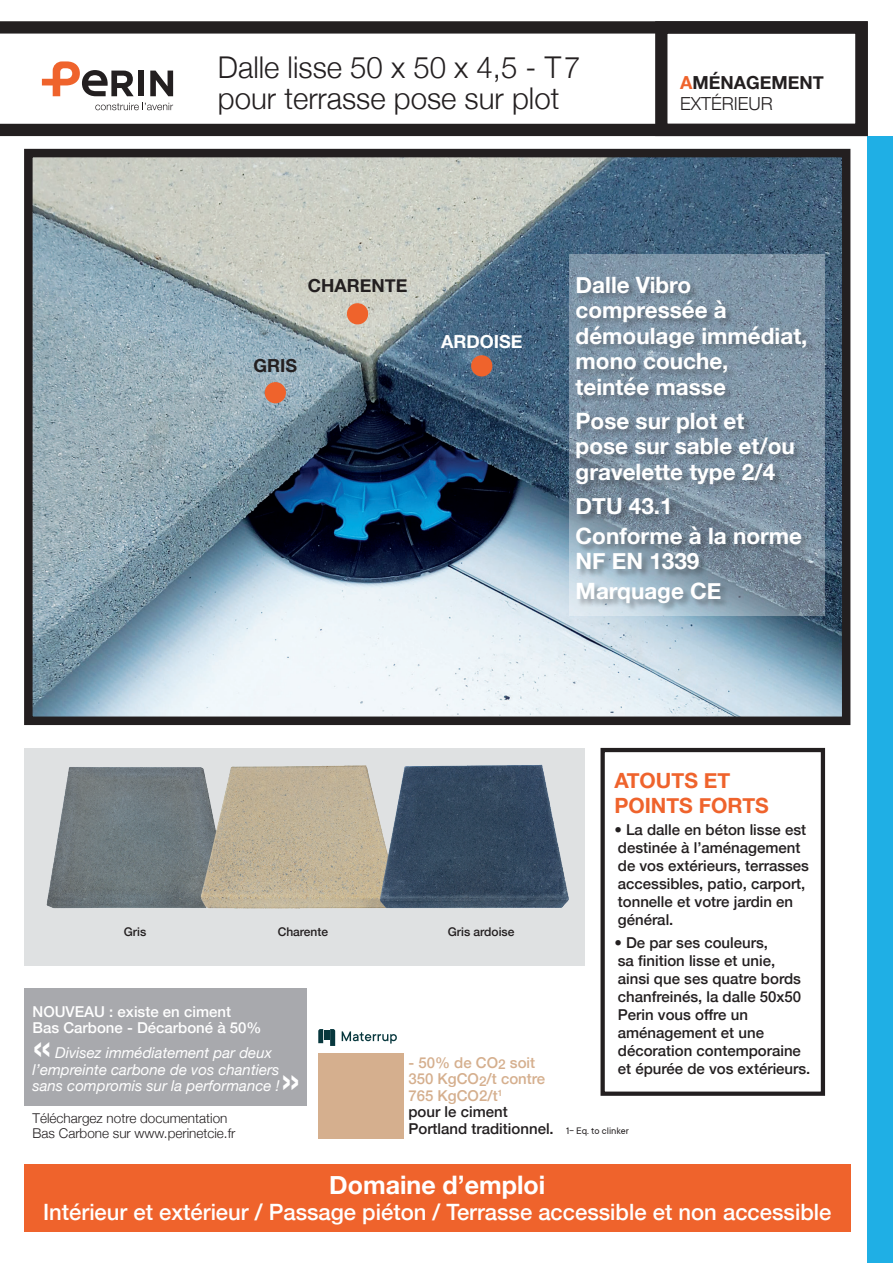
<style>
.page{position:relative;width:893px;height:1263px;background:#fff}
.page>*{position:absolute;margin:0;border:0;box-sizing:border-box;transform-origin:0 0}
.t1{font:500 42px "Helvetica Neue LT Std";color:#fff}
.t2{font:300 30px/31.5px "Helvetica Neue";color:#231f20}
.t3{font:700 25.5px "Helvetica Neue";color:#fff}
.t4{font:700 22.5px/25.5px "Helvetica Neue";color:#fff}
.t5{font:500 22.5px "Helvetica Neue";color:#fff}
.t6{font:700 21px/25.2px "Helvetica Neue";color:#ef632c}
.t7{font:700 18px/21.6px "Helvetica Neue";color:#231f20}
.t8{font:700 18px "Helvetica Neue";color:#fff}
.t9{font:500 15px/18px "Helvetica Neue";color:#231f20}
.t10{font:italic 15px/16.5px "Helvetica Neue";color:#fff}
.t11{font:500 15px/16.5px "Helvetica Neue";color:#d5af8e}
.t12{font:500 15px/16.5px "Helvetica Neue";color:#fff}
.t13{font:300 13.5px/15px "Helvetica Neue";color:#231f20}
.t14{font:500 12px "Helvetica Neue";color:#231f20}
.t15{font:10.5px "TT Commons";color:#231f20}
.s1{color:#ef632c}
.s2{font-weight:300}
.s3{color:#231f20}
</style>
<div class="page">
<div style="left:868px;top:136px;width:25px;height:1127px;background:#1fafe5"></div>
<svg style="left:0;top:21px;width:655px;height:115px"></svg>
<div style="left:655px;top:21px;width:213px;height:115px;border:12px solid #231f20"></div>
<img style="left:34px;top:159px;width:806px;height:556px">
<div style="left:24px;top:149px;width:826px;height:576px;border:9px solid #231f20"></div>
<div style="left:600px;top:748px;width:225px;height:348px;border:4px solid #231f20"></div>
<div style="left:138px;top:71px;width:6px;height:25px;background:#231f20"></div>
<svg style="left:150px;top:71px;width:23px;height:25px"></svg>
<svg style="left:42px;top:61px;width:92px;height:35px"></svg>
<svg style="left:95px;top:103px;width:78px;height:7px"></svg>
<div style="left:24px;top:1164px;width:826px;height:67px;background:#ef632c"></div>
<svg style="left:570px;top:254px;width:255px;height:361px;background:#8398aa"></svg>
<div style="left:575px;top:276px;width:240px;height:336px;background:#231f20;opacity:.35"></div>
<div style="left:24px;top:988px;width:283px;height:117px;background:#a8a9ad"></div>
<div style="left:347px;top:303px;width:21px;height:21px;background:#ef632c;border-radius:50%"></div>
<div style="left:471px;top:355px;width:21px;height:21px;background:#ef632c;border-radius:50%"></div>
<div style="left:265px;top:382px;width:21px;height:21px;background:#ef632c;border-radius:50%"></div>
<svg style="left:318px;top:1029px;width:5px;height:14px"></svg>
<div style="left:324px;top:1030px;width:5px;height:9px;background:#07373d"></div>
<svg style="left:330px;top:1029px;width:5px;height:17px"></svg>
<svg style="left:342px;top:1031px;width:55px;height:12px"></svg>
<div style="left:24px;top:748px;width:561px;height:217px;background:#dfe1e2"></div>
<img style="left:46px;top:764px;width:523px;height:145px">
<div style="left:318px;top:1053px;width:85px;height:85px;background:#d5af8e"></div>
<p class="t2" style="left:218px;top:49px;width:364px">Dalle lisse 50 x 50 x 4,5 - T7 pour terrasse pose sur plot</p>
<p class="t7" style="left:680px;top:72px;width:145px"><span class="s1">A</span>MÉNAGEMENT<br><span class="s2">EXTÉRIEUR</span></p>
<p class="t7" style="left:308px;top:275px;width:101px">CHARENTE</p>
<p class="t7" style="left:253px;top:355px;width:45px">GRIS</p>
<p class="t8" style="left:441px;top:327px;width:83px">ARDOISE</p>
<p class="t4" style="left:576px;top:273px;width:233px">Dalle Vibro compressée à démoulage immédiat, mono couche, teintée masse</p>
<p class="t4" style="left:576px;top:409px;width:221px">Pose sur plot et pose sur sable et/ou gravelette type 2/4</p>
<p class="t4" style="left:576px;top:494px;width:99px">DTU 43.1</p>
<p class="t4" style="left:576px;top:523px;width:228px">Conforme à la norme<br>NF EN 1339</p>
<p class="t4" style="left:576px;top:579px;width:147px">Marquage CE</p>
<p class="t14" style="left:124px;top:922px;width:24px">Gris</p>
<p class="t14" style="left:278px;top:922px;width:52px">Charente</p>
<p class="t14" style="left:448px;top:922px;width:68px">Gris ardoise</p>
<p class="t12" style="left:33px;top:1002px;width:230px">NOUVEAU : existe en ciment<br>Bas Carbone - Décarboné à 50%</p>
<p class="t1" style="left:33px;top:1021px;width:21px">«</p>
<p class="t10" style="left:33px;top:1045px;width:248px;text-indent:23px">Divisez immédiatement par deux l’empreinte carbone de vos chantiers sans compromis sur la performance !</p>
<p class="t1" style="left:281px;top:1054px;width:21px">»</p>
<p class="t13" style="left:33px;top:1110px;width:204px">Téléchargez notre documentation<br>Bas Carbone sur www.perinetcie.fr</p>
<p class="t11" style="left:408px;top:1053px;width:147px">- 50% de CO<sub>2</sub> soit<br>350 KgCO<sub>2</sub>/t contre<br>765 KgCO2/t<sup>1<br></sup><span class="s3">pour le ciment<br>Portland traditionnel.</span></p>
<p class="t6" style="left:614px;top:768px;width:156px">ATOUTS ET<br>POINTS FORTS</p>
<p class="t9" style="left:614px;top:820px;width:196px">• La dalle en béton lisse est destinée à l’aménagement de vos extérieurs, terrasses accessibles, patio, carport,</p>
<p class="t9" style="left:618px;top:892px;width:177px">tonnelle et votre jardin en général.</p>
<p class="t9" style="left:614px;top:932px;width:198px">• De par ses couleurs,<br>sa finition lisse et unie,<br>ainsi que ses quatre bords chanfreinés, la dalle 50x50<br>Perin vous offre un aménagement et une décoration contemporaine et épurée de vos extérieurs.</p>
<p class="t15" style="left:566px;top:1125px;width:64px">1- Eq. to clinker</p>
<p class="t3" style="left:329px;top:1165px;width:217px">Domaine d’emploi</p>
<p class="t5" style="left:43px;top:1193px;width:790px">Intérieur et extérieur / Passage piéton / Terrasse accessible et non accessible</p>
</div>
